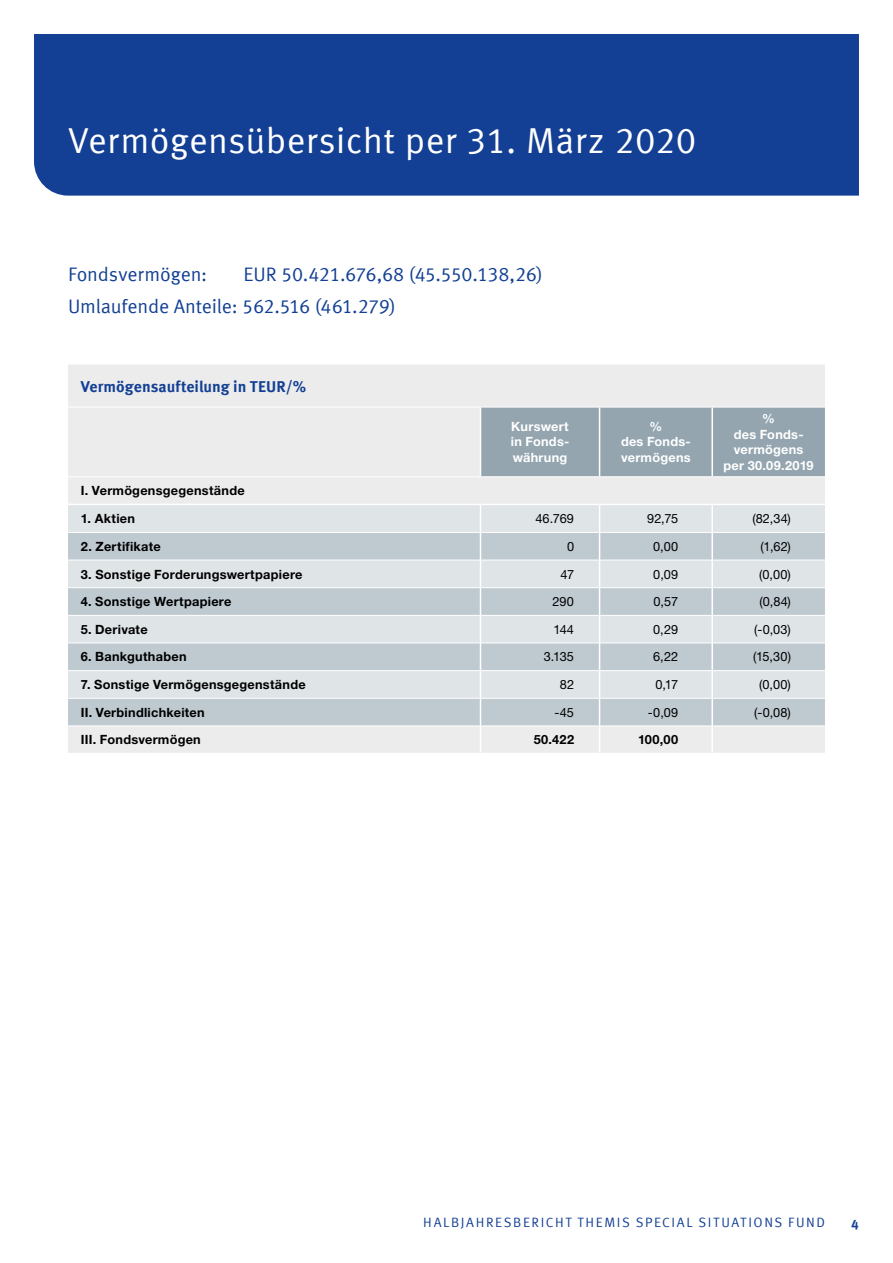
<style>
.page{position:relative;width:893px;height:1263px;background:#fff}
.page>*{position:absolute;margin:0;border:0;box-sizing:border-box;transform-origin:0 0}
.t1{font:36px "Meta Offc Pro Norm";letter-spacing:.01em;color:#fff}
.t2{font:19.5px/32px "Meta Offc Pro Norm";letter-spacing:-.015em;color:#134094}
.t3{font:700 15.75px "Meta Offc Pro";color:#134094}
.t4{font:13.5px "Meta Offc Pro Norm";letter-spacing:.115em;color:#134094}
.t5{font:700 13.5px "Meta Offc Pro";color:#134094}
.t6{font:700 12.75px "Helvetica Neue LTW1 G";letter-spacing:.02em;color:#000}
.t7{font:12.75px "Helvetica Neue LTW1 G";letter-spacing:.01em;color:#000}
.t8{font:700 12.75px/15.9px "Helvetica Neue LTW1 G";letter-spacing:.02em;color:#fff;text-align:center}
</style>
<div class="page">
<div style="left:34px;top:34px;width:825px;height:162px;background:#134094"></div>
<div style="left:68px;top:365px;width:757px;height:139px;background:#ececed"></div>
<div style="left:481px;top:408px;width:344px;height:68px;background:#94a5b0"></div>
<hr style="left:68px;top:407px;width:412px;height:1px;background:#fff">
<hr style="left:480px;top:407px;width:120px;height:1px;background:#fff">
<hr style="left:600px;top:407px;width:112px;height:1px;background:#fff">
<hr style="left:712px;top:407px;width:113px;height:1px;background:#fff">
<hr style="left:68px;top:476px;width:412px;height:1px;background:#fff">
<hr style="left:480px;top:476px;width:120px;height:1px;background:#fff">
<hr style="left:600px;top:476px;width:112px;height:1px;background:#fff">
<hr style="left:712px;top:476px;width:113px;height:1px;background:#fff">
<hr style="left:480px;top:407px;width:1px;height:69px;background:#fff">
<hr style="left:599px;top:407px;width:1px;height:69px;background:#fff">
<svg style="left:68px;top:505px;width:757px;height:248px;background:#d3dade"></svg>
<hr style="left:711px;top:407px;width:2px;height:69px;background:#fff">
<hr style="left:711px;top:505px;width:2px;height:27px;background:#fff">
<hr style="left:711px;top:532px;width:2px;height:28px;background:#fff">
<hr style="left:711px;top:560px;width:2px;height:28px;background:#fff">
<hr style="left:711px;top:588px;width:2px;height:27px;background:#fff">
<hr style="left:711px;top:615px;width:2px;height:28px;background:#fff">
<hr style="left:711px;top:643px;width:2px;height:28px;background:#fff">
<hr style="left:711px;top:671px;width:2px;height:27px;background:#fff">
<hr style="left:711px;top:698px;width:2px;height:28px;background:#fff">
<hr style="left:711px;top:726px;width:2px;height:27px;background:#fff">
<h1 class="t1" style="left:68px;top:113px;width:630px">Vermögensübersicht per 31. März 2020</h1>
<h2 class="t2" style="left:68px;top:257px;width:476px;text-indent:176px">EU R 50.421.676,68 (45.550.138,26)<br>U mlaufende Anteile: 562.516 (461.279)</h2>
<h2 class="t2" style="left:68px;top:257px;width:141px">Fondsvermögen:</h2>
<p class="t3" style="left:81px;top:374px;width:227px">Vermögensaufteilung in TEUR/%</p>
<p class="t8" style="left:511px;top:418px;width:60px;text-align:justify">Kurswert in Fonds&shy;währung</p>
<p class="t8" style="left:621px;top:418px;width:71px">%<br>des Fonds&shy;vermögens</p>
<p class="t8" style="left:723px;top:410px;width:92px">%<br>des Fonds&shy;vermögens per 30.09.2019</p>
<p class="t6" style="left:81px;top:483px;width:165px">I. Vermögensgegenstände</p>
<p class="t6" style="left:81px;top:511px;width:56px">1. Aktien</p>
<p class="t7" style="left:535px;top:511px;width:40px">46.769</p>
<p class="t7" style="left:647px;top:511px;width:33px">92,75</p>
<p class="t7" style="left:752px;top:511px;width:40px">(82,34)</p>
<p class="t6" style="left:81px;top:538px;width:81px">2. Zertifikate</p>
<p class="t7" style="left:567px;top:538px;width:9px">0</p>
<p class="t7" style="left:653px;top:538px;width:27px">0,00</p>
<p class="t7" style="left:761px;top:538px;width:32px">(1,62)</p>
<p class="t6" style="left:81px;top:566px;width:223px">3. Sonstige Forderungswertpapiere</p>
<p class="t7" style="left:560px;top:566px;width:15px">47</p>
<p class="t7" style="left:653px;top:566px;width:26px">0,09</p>
<p class="t7" style="left:759px;top:566px;width:33px">(0,00)</p>
<p class="t6" style="left:81px;top:594px;width:152px">4. Sonstige Wertpapiere</p>
<p class="t7" style="left:552px;top:594px;width:23px">290</p>
<p class="t7" style="left:654px;top:594px;width:26px">0,57</p>
<p class="t7" style="left:759px;top:594px;width:33px">(0,84)</p>
<p class="t6" style="left:81px;top:621px;width:68px">5. Derivate</p>
<p class="t7" style="left:553px;top:621px;width:22px">144</p>
<p class="t7" style="left:653px;top:621px;width:27px">0,29</p>
<p class="t7" style="left:754px;top:621px;width:38px">(-0,03)</p>
<p class="t6" style="left:81px;top:649px;width:107px">6. Bankguthaben</p>
<p class="t7" style="left:544px;top:649px;width:32px">3.135</p>
<p class="t7" style="left:653px;top:649px;width:27px">6,22</p>
<p class="t7" style="left:753px;top:649px;width:39px">(15,30)</p>
<p class="t6" style="left:81px;top:677px;width:226px">7. Sonstige Vermögensgegenstände</p>
<p class="t7" style="left:560px;top:677px;width:16px">82</p>
<p class="t7" style="left:655px;top:677px;width:24px">0,17</p>
<p class="t7" style="left:759px;top:677px;width:33px">(0,00)</p>
<p class="t6" style="left:81px;top:704px;width:125px">II. Verbindlichkeiten</p>
<p class="t7" style="left:554px;top:704px;width:21px">-45</p>
<p class="t7" style="left:648px;top:704px;width:32px">-0,09</p>
<p class="t7" style="left:754px;top:704px;width:38px">(-0,08)</p>
<p class="t6" style="left:81px;top:732px;width:122px">III. Fondsvermögen</p>
<p class="t6" style="left:534px;top:732px;width:42px">50.422</p>
<p class="t6" style="left:638px;top:732px;width:42px">100,00</p>
<p class="t4" style="left:423px;top:1211px;width:172px">HALBJAHRESBERICHT Themis</p>
<p class="t4" style="left:636px;top:1211px;width:27px">Special</p>
<p class="t4" style="left:699px;top:1211px;width:42px">Situatio</p>
<p class="t4" style="left:764px;top:1211px;width:62px">ns Fund</p>
<p class="t5" style="left:851px;top:1214px;width:9px">4</p>
</div>
